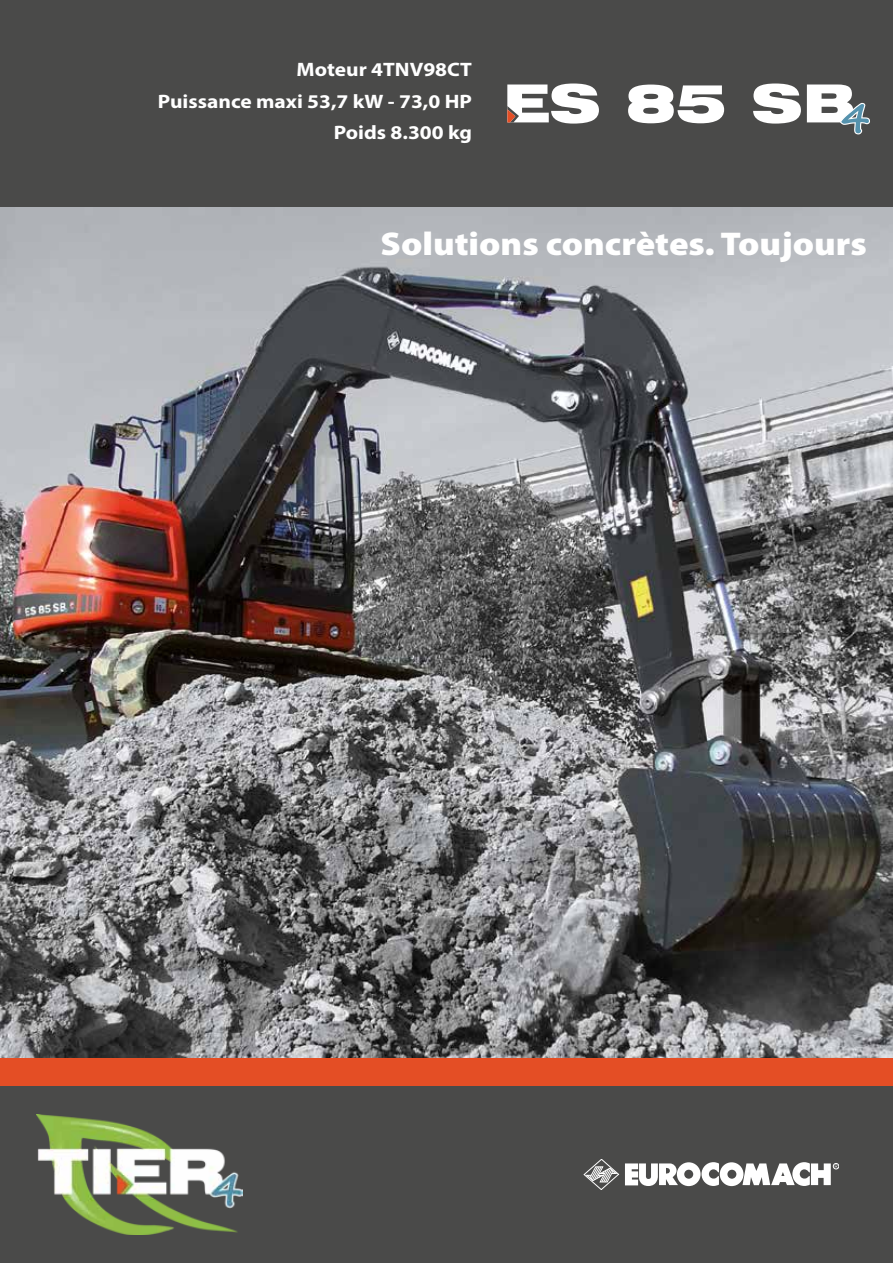
<style>
.page{position:relative;width:893px;height:1263px;background:#fff}
.page>*{position:absolute;margin:0;border:0;box-sizing:border-box;transform-origin:0 0}
.t1{font:900 expanded 52.5px "Swiss 721 BT";color:#fff}
.t2{font:900 33px "Myriad Pro";color:#fff;scale:1.1 1}
.t3{font:700 19.5px "Myriad Pro";color:#fff;scale:1.1 1}
</style>
<div class="page">
<div style="left:0;top:0;width:893px;height:207px;background:#4a4a49"></div>
<div style="left:0;top:1086px;width:893px;height:177px;background:#4a4a49"></div>
<div style="left:0;top:1057px;width:893px;height:29px;background:#e44e25"></div>
<img style="left:0;top:207px;width:893px;height:850px">
<svg style="left:584px;top:1159px;width:35px;height:31px"></svg>
<svg style="left:625px;top:1162px;width:214px;height:24px"></svg>
<img style="left:37px;top:1114px;width:205px;height:120px">
<svg style="left:507px;top:109px;width:9px;height:13px"></svg>
<svg style="left:840px;top:103px;width:30px;height:31px"></svg>
<p class="t3" style="left:297px;top:57px;width:161px">Moteur 4TNV98CT</p>
<p class="t3" style="left:158px;top:89px;width:287px">Puissance maxi 53,7 kW - 73,0 HP</p>
<p class="t3" style="left:334px;top:120px;width:127px">Poids 8.300 kg</p>
<p class="t1" style="left:503px;top:72px;width:354px">ES 85 SB</p>
<p class="t2" style="left:380px;top:222px;width:444px">Solutions concrètes. Toujours</p>
</div>
